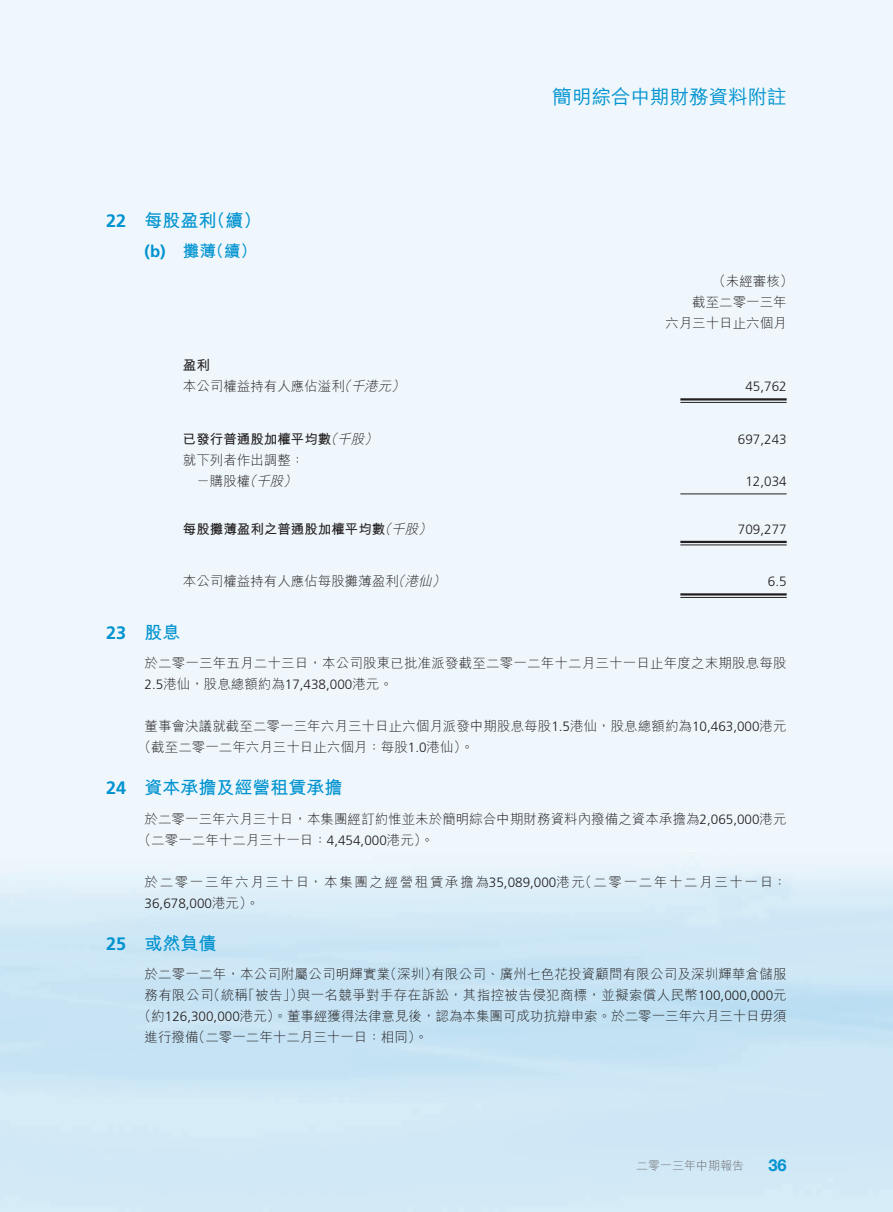
<style>
.page{position:relative;width:893px;height:1212px;background:#fff}
.page>*{position:absolute;margin:0;border:0;box-sizing:border-box;transform-origin:0 0}
.t1{font:500 19.5px "M Hei HK";color:#0093d0}
.t2{font:700 18px "M Hei HK";color:#0093d0}
.t3{font:700 18px "Frutiger LT Std";color:#0093d0}
.t4{font:700 16.5px "M Hei HK";color:#0093d0}
.t5{font:700 16.5px "Helvetica Neue LT Std";color:#0093d0}
.t6{font:300 13.5px/21px "M Hei HK";letter-spacing:.005em;color:#231f20}
.t7{font:300 13.5px/21px "M Hei HK";letter-spacing:.12em;color:#231f20}
.t8{font:300 13.5px "M Hei HK";letter-spacing:.03em;color:#231f20}
.t9{font:700 13.5px "M Hei HK";color:#231f20}
.t10{font:300 13.5px "Frutiger LT Std";color:#231f20}
.t11{font:300 12px "M Hei HK";color:#6c6d70}
.s1{font-family:"Frutiger LT Std"}
.s2{font-weight:700}
.s3{font-style:italic}
.s4{font-weight:300;font-style:italic}
.s5{font-family:"M Hei HK"}
</style>
<div class="page">
<hr style="left:680px;top:398px;width:107px;height:2px;background:#231f20">
<hr style="left:680px;top:402px;width:107px;height:1px;background:#231f20">
<hr style="left:680px;top:493px;width:107px;height:1px;background:#231f20">
<hr style="left:680px;top:541px;width:107px;height:2px;background:#231f20">
<hr style="left:680px;top:544px;width:107px;height:1px;background:#231f20">
<hr style="left:680px;top:593px;width:107px;height:2px;background:#231f20">
<hr style="left:680px;top:597px;width:107px;height:1px;background:#231f20">
<p class="t2" style="left:106px;top:207px;width:157px"><span class="s1">22</span> 每股盈利（續）</p>
<p class="t4" style="left:145px;top:238px;width:114px"><span class="s1">(b)</span> 攤薄（續）</p>
<p class="t6" style="left:183px;top:354px;width:227px"><span class="s2">盈利<br></span>本公司權益持有人應佔溢利<span class="s3">（千港元）</span></p>
<p class="t1" style="left:553px;top:83px;width:235px">簡明綜合中期財務資料附註</p>
<p class="t6" style="left:712px;top:270px;width:83px">（未經審核）</p>
<p class="t6" style="left:692px;top:291px;width:96px">截至二零一三年</p>
<p class="t6" style="left:665px;top:312px;width:123px">六月三十日止六個月</p>
<p class="t10" style="left:745px;top:379px;width:43px">45,762</p>
<p class="t9" style="left:183px;top:429px;width:200px">已發行普通股加權平均數<span class="s4">（千股）</span></p>
<p class="t10" style="left:738px;top:431px;width:50px">697,243</p>
<p class="t6" style="left:183px;top:449px;width:123px;text-align:right">就下列者作出調整：－購股權<span class="s3">（千股）</span></p>
<p class="t10" style="left:745px;top:473px;width:43px">12,034</p>
<p class="t9" style="left:183px;top:519px;width:254px">每股攤薄盈利之普通股加權平均數<span class="s4">（千股）</span></p>
<p class="t10" style="left:738px;top:521px;width:50px">709,277</p>
<p class="t6" style="left:183px;top:570px;width:268px">本公司權益持有人應佔每股攤薄盈利<span class="s3">（港仙）</span></p>
<p class="t10" style="left:768px;top:574px;width:20px">6.5</p>
<p class="t3" style="left:106px;top:622px;width:76px">23 <span class="s5">股息</span></p>
<p class="t6" style="left:145px;top:652px;width:644px">於二零一三年五月二十三日，本公司股東已批准派發截至二零一二年十二月三十一日止年度之末期股息每股<br><span class="s1">2.5</span>港仙，股息總額約為<span class="s1">17,438,000</span>港元。</p>
<p class="t6" style="left:138px;top:715px;width:650px;text-indent:7px">董事會決議就截至二零一三年六月三十日止六個月派發中期股息每股<span class="s1">1.5</span>港仙，股息總額約為<span class="s1">10,463,000</span>港元（截至二零一二年六月三十日止六個月：每股<span class="s1">1.0</span>港仙）。</p>
<p class="t2" style="left:106px;top:774px;width:238px"><span class="s1">24</span> 資本承擔及經營租賃承擔</p>
<p class="t6" style="left:138px;top:808px;width:650px;text-indent:7px">於二零一三年六月三十日，本集團經訂約惟並未於簡明綜合中期財務資料內撥備之資本承擔為<span class="s1">2,065,000</span>港元（二零一二年十二月三十一日：<span class="s1">4,454,000</span>港元）。</p>
<p class="t7" style="left:145px;top:871px;width:644px">於二零一三年六月三十日，本集團之經營租賃承擔為<span class="s1">35,089,000</span>港元（二零一二年十二月三十一日：<br><span class="s1">36,678,000</span>港元）。</p>
<p class="t2" style="left:106px;top:930px;width:112px"><span class="s1">25</span> 或然負債</p>
<p class="t6" style="left:145px;top:963px;width:644px">於二零一二年，本公司附屬公司明輝實業（深圳）有限公司、廣州七色花投資顧問有限公司及深圳輝華倉儲服</p>
<p class="t8" style="left:145px;top:986px;width:644px">務有限公司（統稱「被告」）與一名競爭對手存在訴訟，其指控被告侵犯商標，並擬索償人民幣<span class="s1">100,000,000</span>元</p>
<p class="t6" style="left:138px;top:1005px;width:650px">（約<span class="s1">126,300,000</span>港元）。董事經獲得法律意見後，認為本集團可成功抗辯申索。於二零一三年六月三十日毋須</p>
<p class="t6" style="left:145px;top:1026px;width:285px">進行撥備（二零一二年十二月三十一日：相同）。</p>
<p class="t11" style="left:636px;top:1157px;width:109px">二零一三年中期報告</p>
<p class="t5" style="left:768px;top:1155px;width:20px">36</p>
</div>
